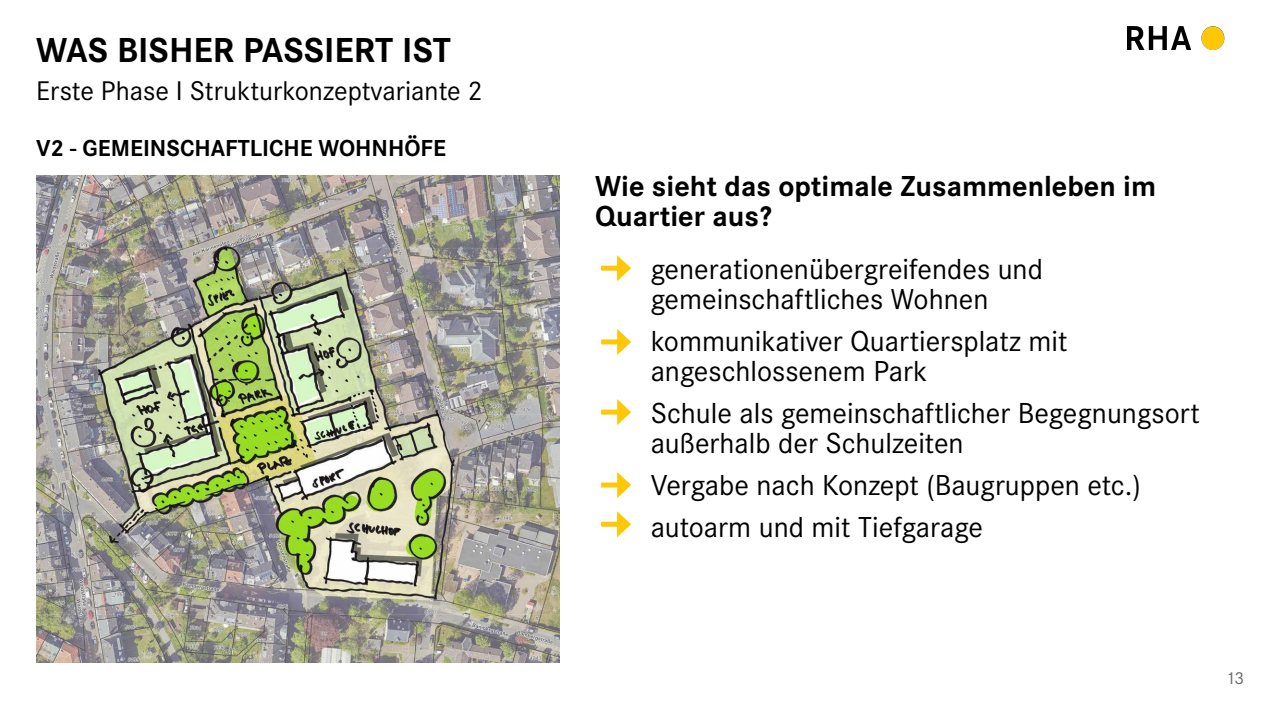
<style>
.page{position:relative;width:1280px;height:720px;background:#fff}
.page>*{position:absolute;margin:0;border:0;box-sizing:border-box;transform-origin:0 0}
.Überschrift_1{font:700 36px "Corporate S";color:#000}
.Überschrift_2{font:30px/30px "Corporate STOT";color:#000}
.Überschrift_2-2{font:700 30px/30px "Corporate STOT";color:#000}
.Überschrift_1-2{font:28px "Corporate S";color:#000}
.t1{font:700 24px "Corporate S";color:#000}
.t2{font:18px "Corporate S";color:#666}
</style>
<div class="page">
<img style="left:36px;top:176px;width:524px;height:486px">
<div style="left:601px;top:483px;width:22px;height:5px;background:#fec708"></div>
<svg style="left:617px;top:472px;width:14px;height:26px"></svg>
<div style="left:601px;top:339px;width:22px;height:5px;background:#fec708"></div>
<svg style="left:617px;top:329px;width:14px;height:26px"></svg>
<div style="left:601px;top:410px;width:22px;height:5px;background:#fec708"></div>
<svg style="left:617px;top:399px;width:14px;height:26px"></svg>
<div style="left:601px;top:522px;width:22px;height:5px;background:#fec708"></div>
<svg style="left:617px;top:511px;width:14px;height:26px"></svg>
<div style="left:601px;top:266px;width:22px;height:5px;background:#fec708"></div>
<svg style="left:617px;top:255px;width:14px;height:26px"></svg>
<img style="left:1127px;top:27px;width:98px;height:23px">
<p class="Überschrift_1" style="left:36px;top:29px;width:416px">WAS BISHER PASSIERT IST</p>
<p class="Überschrift_1-2" style="left:36px;top:74px;width:448px">Erste Phase I Strukturkonzeptvariante 2</p>
<p class="t1" style="left:36px;top:135px;width:411px">V2 - GEMEINSCHAFTLICHE WOHNHÖFE</p>
<p class="Überschrift_2-2" style="left:595px;top:172px;width:562px">Wie sieht das optimale Zusammenleben im<br>Quartier aus?</p>
<p class="Überschrift_2" style="left:651px;top:254px;width:394px">generationenübergreifendes und gemeinschaftliches Wohnen</p>
<p class="Überschrift_2" style="left:651px;top:326px;width:418px">kommunikativer Quartiersplatz mit angeschlossenem Park</p>
<p class="Überschrift_2" style="left:651px;top:398px;width:551px">Schule als gemeinschaftlicher Begegnungsort außerhalb der Schulzeiten</p>
<p class="Überschrift_2" style="left:651px;top:470px;width:492px">Vergabe nach Konzept (Baugruppen etc.)</p>
<p class="Überschrift_2" style="left:651px;top:512px;width:334px">autoarm und mit Tiefgarage</p>
<p class="t2" style="left:1226px;top:668px;width:20px">13</p>
</div>
